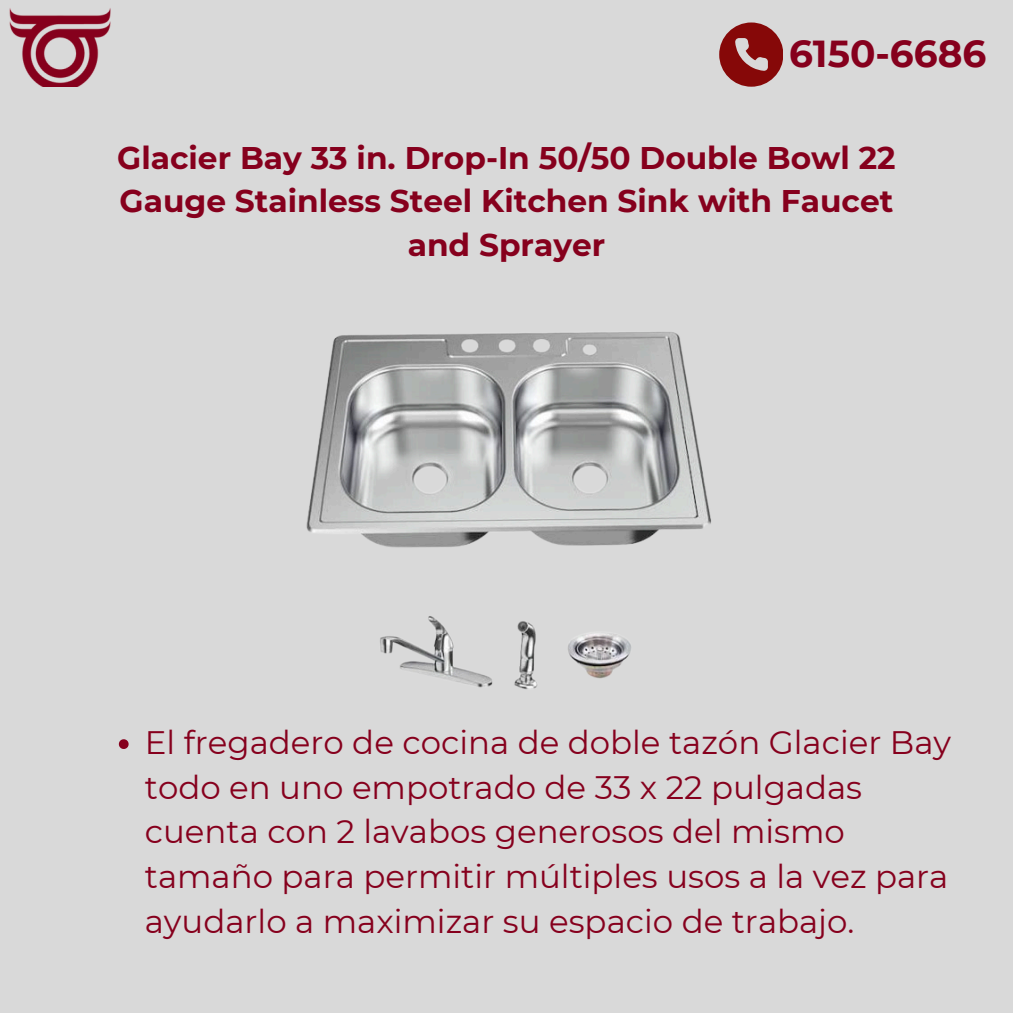
<style>
.page{position:relative;width:1013px;height:1013px;background:#fff}
.page>*{position:absolute;margin:0;border:0;box-sizing:border-box;transform-origin:0 0}
.t1{font:700 37.5px "Montserrat";color:#86001d}
.t2{font:32.5px/44.8px "Montserrat";color:#86001d}
.t3{font:700 31.25px/43.1px "Montserrat";color:#86001d;text-align:center}
</style>
<div class="page">
<div style="left:0;top:0;width:1012px;height:1012px;background:#d9d9d9"></div>
<img style="left:9px;top:8px;width:102px;height:78px">
<svg style="left:719px;top:22px;width:64px;height:64px"></svg>
<img style="left:306px;top:332px;width:405px;height:357px">
<svg style="left:119px;top:739px;width:10px;height:10px"></svg>
<h1 class="t1" style="left:789px;top:30px;width:199px">6150-6686</h1>
<p class="t3" style="left:117px;top:136px;width:780px">Glacier Bay 33 in. Drop-In 50/50 Double Bowl 22<br>Gauge Stainless Steel Kitchen Sink with Faucet and Sprayer</p>
<h2 class="t2" style="left:145px;top:719px;width:807px">El fregadero de cocina de doble tazón Glacier Bay todo en uno empotrado de 33 x 22 pulgadas cuenta con 2 lavabos generosos del mismo tamaño para permitir múltiples usos a la vez para ayudarlo a maximizar su espacio de trabajo.</h2>
</div>
